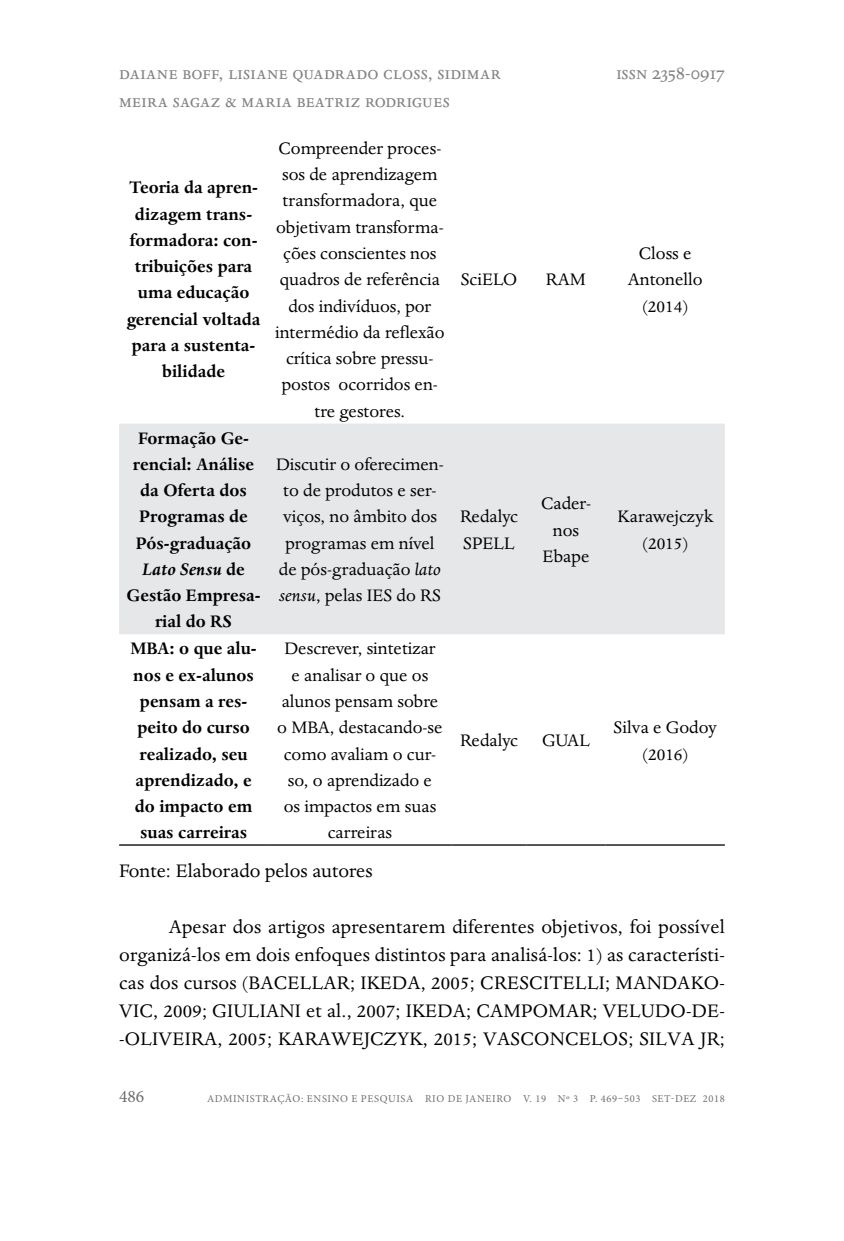
<style>
.page{position:relative;width:844px;height:1241px;background:#fff}
.page>*{position:absolute;margin:0;border:0;box-sizing:border-box;transform-origin:0 0}
.t1{font:21px/28px "Dante MT Std";letter-spacing:.01em;color:#000;text-align:justify}
.t2{font:21px/28px "Dante MT Std";letter-spacing:.01em;color:#808285}
.t3{font:19.25px/26.2px "Dante MT Std";color:#000;text-align:center}
.t4{font:700 19.25px/26.2px "Dante MT Std";color:#000;text-align:center}
.t5{font:17.5px "Minion Pro";color:#6d6e71}
.t6{font:10.5px "Minion Pro";letter-spacing:.06em;color:#6d6e71}
.s1{font-style:italic}
</style>
<div class="page">
<div style="left:119px;top:423px;width:605px;height:211px;background:#e6e7e8"></div>
<hr style="left:119px;top:844px;width:149px;height:1px;background:#000">
<hr style="left:268px;top:844px;width:183px;height:1px;background:#000">
<hr style="left:451px;top:844px;width:75px;height:1px;background:#000">
<hr style="left:526px;top:844px;width:79px;height:1px;background:#000">
<hr style="left:605px;top:844px;width:119px;height:1px;background:#000">
<p class="t2" style="left:119px;top:58px;width:383px">daiane boff, lisiane quadrado closs, sidimar meira sagaz &amp; maria beatriz rodrigues</p>
<p class="t4" style="left:127px;top:175px;width:135px">Teoria da apren&shy;dizagem trans&shy;formadora: con&shy;tribuições para uma educação gerencial voltada para a sustenta&shy;bilidade</p>
<p class="t4" style="left:126px;top:425px;width:135px">Formação Ge&shy;rencial: Análise da Oferta dos<br>Programas de<br>Pós-graduação<br><span class="s1">Lato Sensu</span> de<br>Gestão Empresa&shy;rial do RS</p>
<p class="t3" style="left:275px;top:135px;width:171px">Compreender proces&shy;sos de aprendizagem transformadora, que objetivam transforma&shy;ções conscientes nos quadros de referência dos indivíduos, por intermédio da reflexão crítica sobre pressu&shy;postos ocorridos en&shy;tre gestores.</p>
<p class="t3" style="left:276px;top:451px;width:169px">Discutir o oferecimen&shy;to de produtos e ser&shy;viços, no âmbito dos programas em nível de pós-graduação <span class="s1">lato sensu</span>, pelas IES do RS</p>
<p class="t4" style="left:130px;top:636px;width:128px">MBA: o que alu&shy;nos e ex-alunos pensam a res&shy;peito do curso realizado, seu aprendizado, e do impacto em suas carreiras</p>
<p class="t3" style="left:277px;top:635px;width:167px">Descrever, sintetizar<br>e analisar o que os alunos pensam sobre o MBA, destacando-se como avaliam o cur&shy;so, o aprendizado e os impactos em suas carreiras</p>
<p class="t3" style="left:460px;top:266px;width:58px">SciELO</p>
<p class="t3" style="left:546px;top:266px;width:41px">RAM</p>
<p class="t3" style="left:460px;top:503px;width:59px;text-align:left">Redalyc<br>SPELL</p>
<p class="t3" style="left:541px;top:490px;width:51px">Cader&shy;nos<br>Ebape</p>
<p class="t3" style="left:460px;top:727px;width:59px">Redalyc</p>
<p class="t3" style="left:542px;top:727px;width:49px">GUAL</p>
<p class="t2" style="left:616px;top:58px;width:110px">issn 2358-0917</p>
<p class="t3" style="left:627px;top:240px;width:76px">Closs e<br>Antonello (2014)</p>
<p class="t3" style="left:617px;top:503px;width:97px">Karawejczyk (2015)</p>
<p class="t3" style="left:613px;top:714px;width:105px">Silva e Godoy (2016)</p>
<p class="t1" style="left:119px;top:856px;width:255px">Fonte: Elaborado pelos autores</p>
<p class="t1" style="left:119px;top:912px;width:607px;text-indent:50px">Apesar dos artigos apresentarem diferentes objetivos, foi possível organizá-los em dois enfoques distintos para analisá-los: 1) as característi&shy;cas dos cursos (BACELLAR; IKEDA, 2005; CRESCITELLI; MANDAKO-VIC, 2009; GIULIANI et al., 2007; IKEDA; CAMPOMAR; VELUDO-DE--OLIVEIRA, 2005; KARAWEJCZYK, 2015; VASCONCELOS; SILVA JR;</p>
<p class="t5" style="left:119px;top:1084px;width:27px">486</p>
<p class="t6" style="left:207px;top:1091px;width:519px">ADMINISTRAÇÃO: ENSINO E PESQUISA RIO DE JANEIRO V. 19 No 3 P. 469–503 SET-DEZ 2018</p>
</div>
